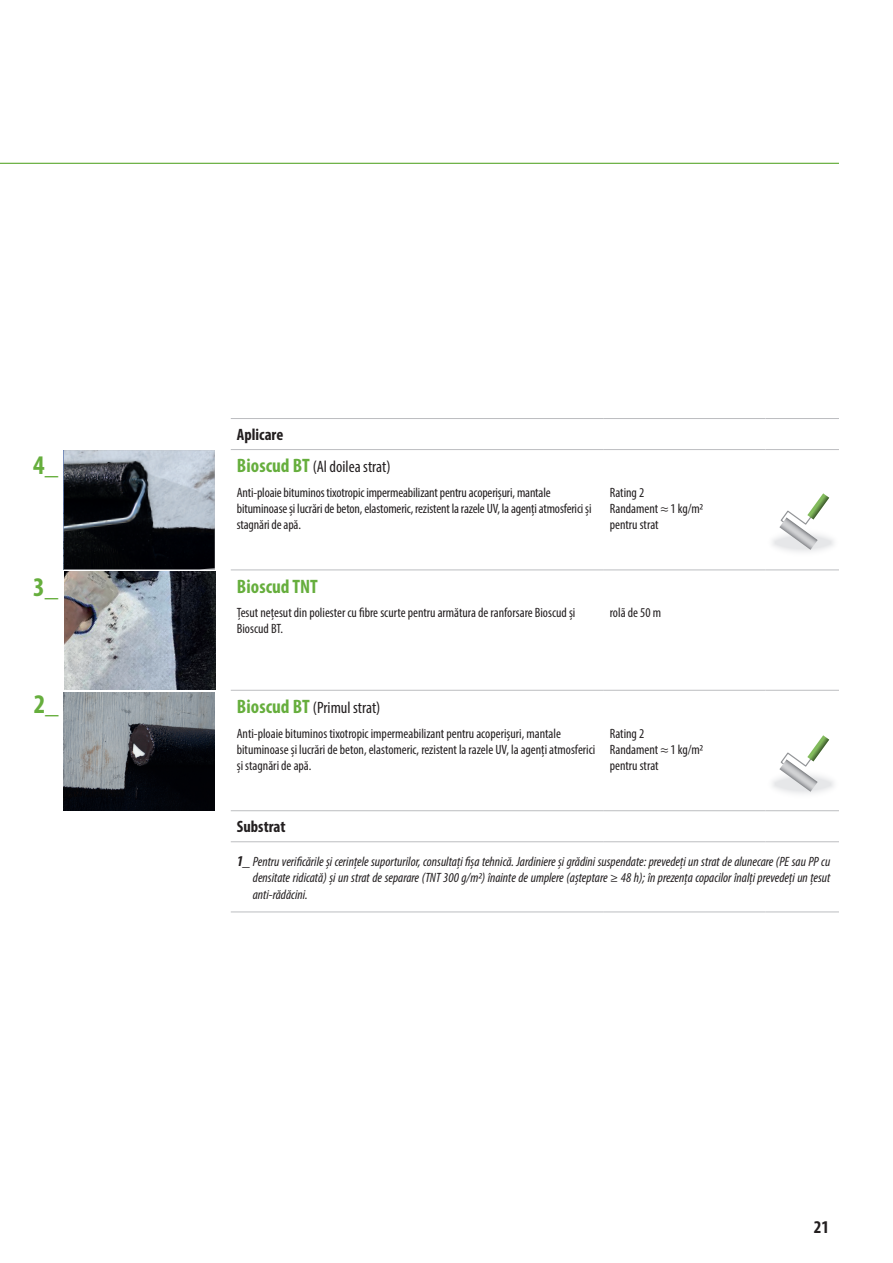
<style>
.page{position:relative;width:893px;height:1263px;background:#fff}
.page>*{position:absolute;margin:0;border:0;box-sizing:border-box;transform-origin:0 0}
.t1{font:700 condensed 27px "Myriad Pro";color:#66ae3d}
.t2{font:700 condensed 19.5px "Myriad Pro";color:#66ae3d}
.t3{font:700 condensed 18px "Myriad Pro";color:#231f20}
.t4{font:condensed 16.5px/32.1px "Myriad Pro";color:#231f20}
.t5{font:700 condensed 16.5px "Myriad Pro";color:#231f20}
.t6{font:condensed 13.5px/16.2px "Myriad Pro";color:#231f20}
.t7{font:italic condensed 13.5px/16.2px "Myriad Pro";color:#231f20;text-align:justify}
.s1{font-weight:700}
.s2{font-weight:700;font-size:19.5px;color:#66ae3d}
.s3{font-weight:700;font-size:15px}
</style>
<div class="page">
<hr style="left:0;top:163px;width:839px;height:1px;background:#66ae3d">
<hr style="left:231px;top:418px;width:373px;height:1px;background:#bcbdc0">
<hr style="left:231px;top:449px;width:373px;height:1px;background:#bcbdc0">
<hr style="left:604px;top:418px;width:161px;height:1px;background:#bcbdc0">
<hr style="left:604px;top:449px;width:161px;height:1px;background:#bcbdc0">
<hr style="left:604px;top:810px;width:161px;height:1px;background:#bcbdc0">
<hr style="left:765px;top:418px;width:74px;height:1px;background:#bcbdc0">
<hr style="left:765px;top:449px;width:74px;height:1px;background:#bcbdc0">
<hr style="left:231px;top:569px;width:373px;height:1px;background:#bcbdc0">
<hr style="left:231px;top:841px;width:373px;height:1px;background:#bcbdc0">
<hr style="left:604px;top:569px;width:161px;height:1px;background:#bcbdc0">
<hr style="left:604px;top:841px;width:161px;height:1px;background:#bcbdc0">
<hr style="left:765px;top:569px;width:74px;height:1px;background:#bcbdc0">
<hr style="left:231px;top:690px;width:373px;height:1px;background:#bcbdc0">
<hr style="left:231px;top:810px;width:373px;height:1px;background:#bcbdc0">
<hr style="left:231px;top:911px;width:373px;height:1px;background:#bcbdc0">
<hr style="left:604px;top:911px;width:161px;height:1px;background:#bcbdc0">
<hr style="left:765px;top:911px;width:74px;height:1px;background:#bcbdc0">
<hr style="left:604px;top:690px;width:161px;height:1px;background:#bcbdc0">
<hr style="left:765px;top:810px;width:74px;height:1px;background:#bcbdc0">
<hr style="left:765px;top:690px;width:74px;height:1px;background:#bcbdc0">
<hr style="left:765px;top:841px;width:74px;height:1px;background:#bcbdc0">
<img style="left:64px;top:692px;width:151px;height:118px">
<svg style="left:767px;top:527px;width:72px;height:30px"></svg>
<svg style="left:779px;top:493px;width:50px;height:57px"></svg>
<svg style="left:767px;top:769px;width:72px;height:30px"></svg>
<svg style="left:779px;top:735px;width:50px;height:57px"></svg>
<svg style="left:64px;top:450px;width:151px;height:119px;background:#4b5057"></svg>
<img style="left:64px;top:571px;width:151px;height:118px">
<h1 class="t1" style="left:33px;top:448px;width:27px">4_</h1>
<h1 class="t1" style="left:33px;top:570px;width:27px">3_</h1>
<h1 class="t1" style="left:34px;top:687px;width:27px">2_</h1>
<p class="t4" style="left:237px;top:418px;width:155px"><span class="s1">Aplicare<br></span><span class="s2">Bioscud BT</span> (Al doilea strat)</p>
<p class="t6" style="left:237px;top:484px;width:356px">Anti-ploaie bituminos tixotropic impermeabilizant pentru acoperișuri, mantale bituminoase și lucrări de beton, elastomeric, rezistent la razele UV, la agenți atmosferici și stagnări de apă.</p>
<p class="t6" style="left:610px;top:484px;width:95px">Rating 2<br>Randament ≈ 1 kg/m2 pentru strat</p>
<h2 class="t2" style="left:237px;top:574px;width:82px">Bioscud TNT</h2>
<p class="t6" style="left:237px;top:604px;width:340px">Țesut nețesut din poliester cu fibre scurte pentru armătura de ranforsare Bioscud și<br>Bioscud BT.</p>
<p class="t6" style="left:610px;top:604px;width:53px">rolã de 50 m</p>
<p class="t4" style="left:237px;top:691px;width:145px"><span class="s2">Bioscud BT</span> (Primul strat)</p>
<p class="t6" style="left:237px;top:725px;width:360px">Anti-ploaie bituminos tixotropic impermeabilizant pentru acoperișuri, mantale bituminoase și lucrări de beton, elastomeric, rezistent la razele UV, la agenți atmosferici și stagnări de apă.</p>
<p class="t6" style="left:610px;top:725px;width:95px">Rating 2<br>Randament ≈ 1 kg/m2 pentru strat</p>
<p class="t5" style="left:237px;top:817px;width:50px">Substrat</p>
<p class="t7" style="left:253px;top:853px;width:579px;text-indent:-16px"><span class="s3">1_</span> Pentru verificările și cerințele suporturilor, consultați fișa tehnică. Jardiniere și grădini suspendate: prevedeți un strat de alunecare (PE sau PP cu densitate ridicată) și un strat de separare (TNT 300 g/m2) înainte de umplere (așteptare ≥ 48 h); în prezența copacilor înalți prevedeți un țesut anti-rădăcini.</p>
<h3 class="t3" style="left:814px;top:1216px;width:17px">21</h3>
</div>
